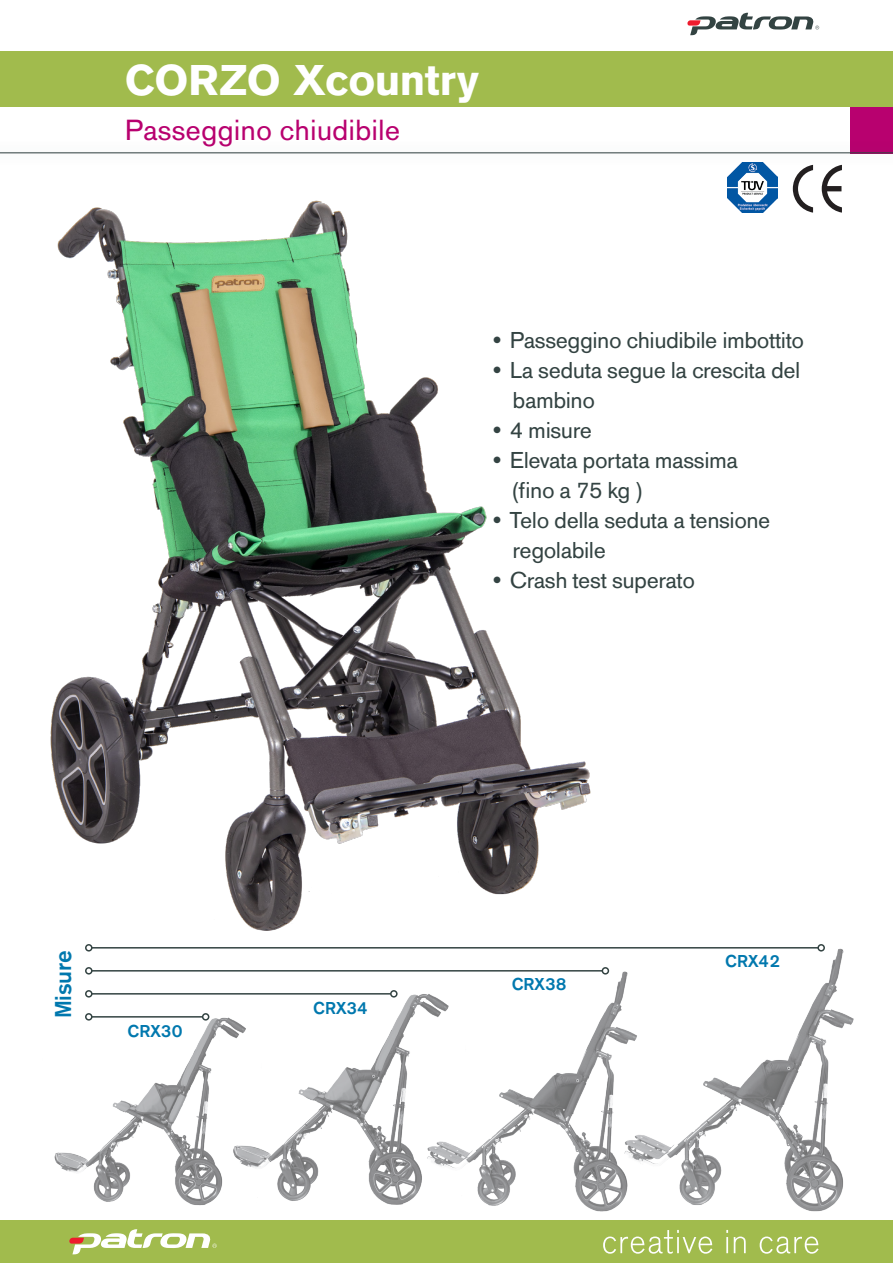
<style>
.page{position:relative;width:893px;height:1263px;background:#fff}
.page>*{position:absolute;margin:0;border:0;box-sizing:border-box;transform-origin:0 0}
.t1{font:700 45px "Accius TOT";color:#fff}
.t2{font:30.45px "Accius TOT";color:#b8016f}
.t3{font:24px/30px "Accius TOT";letter-spacing:-.02em;color:#334342}
.t4{font:500 24px "Accius TOT";color:#0078ae}
.t5{font:500 18px "Accius TOT";color:#0078ae}
</style>
<div class="page">
<img style="left:219px;top:994px;width:194px;height:211px">
<img style="left:608px;top:948px;width:246px;height:264px">
<img style="left:413px;top:970px;width:260px;height:242px">
<img style="left:54px;top:1016px;width:210px;height:190px">
<div style="left:850px;top:106px;width:43px;height:47px;background:#b8016f"></div>
<div style="left:0;top:51px;width:893px;height:55px;background:#a1bb4d"></div>
<hr style="left:92px;top:1016px;width:111px;height:1px;background:#334342">
<div style="left:85px;top:1013px;width:8px;height:7px;border:2px solid #334342;border-radius:50%"></div>
<div style="left:202px;top:1013px;width:7px;height:7px;border:2px solid #334342;border-radius:50%"></div>
<hr style="left:92px;top:970px;width:510px;height:1px;background:#334342">
<div style="left:85px;top:967px;width:8px;height:7px;border:2px solid #334342;border-radius:50%"></div>
<div style="left:602px;top:967px;width:7px;height:7px;border:2px solid #334342;border-radius:50%"></div>
<hr style="left:92px;top:993px;width:299px;height:1px;background:#334342">
<div style="left:85px;top:990px;width:8px;height:7px;border:2px solid #334342;border-radius:50%"></div>
<div style="left:390px;top:990px;width:8px;height:7px;border:2px solid #334342;border-radius:50%"></div>
<hr style="left:92px;top:947px;width:726px;height:1px;background:#334342">
<div style="left:85px;top:944px;width:8px;height:7px;border:2px solid #334342;border-radius:50%"></div>
<div style="left:817px;top:944px;width:8px;height:7px;border:2px solid #334342;border-radius:50%"></div>
<div style="left:0;top:1220px;width:893px;height:43px;background:#a1bb4d"></div>
<svg style="left:69px;top:1229px;width:148px;height:25px"></svg>
<svg style="left:603px;top:1230px;width:109px;height:24px"></svg>
<svg style="left:726px;top:1230px;width:2px;height:23px"></svg>
<svg style="left:734px;top:1236px;width:12px;height:17px"></svg>
<svg style="left:760px;top:1236px;width:59px;height:18px"></svg>
<div style="left:0;top:138px;width:893px;height:29px;background:#fcfcfc"></div>
<hr style="left:0;top:152px;width:893px;height:2px;background:#334342">
<svg style="left:793px;top:165px;width:20px;height:48px"></svg>
<svg style="left:822px;top:165px;width:20px;height:48px"></svg>
<img style="left:727px;top:162px;width:51px;height:51px">
<img style="left:50px;top:200px;width:541px;height:731px">
<svg style="left:687px;top:13px;width:132px;height:22px"></svg>
<p class="t1" style="left:125px;top:55px;width:355px">CORZO Xcountry</p>
<p class="t2" style="left:125px;top:113px;width:277px">Passeggino chiudibile</p>
<p class="t3" style="left:489px;top:325px;width:316px">• Passeggino chiudibile imbottito</p>
<p class="t3" style="left:513px;top:355px;width:289px;text-indent:-24px">• La seduta segue la crescita del bambino</p>
<p class="t3" style="left:489px;top:415px;width:104px">• 4 misure</p>
<p class="t3" style="left:489px;top:445px;width:250px">• Elevata portata massima</p>
<p class="t3" style="left:513px;top:475px;width:131px">(fino a 75 kg )</p>
<p class="t3" style="left:513px;top:505px;width:259px;text-indent:-24px">• Telo della seduta a tensione regolabile</p>
<p class="t3" style="left:489px;top:565px;width:207px">• Crash test superato</p>
<p class="t4" style="left:50px;top:1018px;width:70px;rotate:-90deg">Misure</p>
<p class="t5" style="left:128px;top:1021px;width:56px">CRX30</p>
<p class="t5" style="left:313px;top:997px;width:56px">CRX34</p>
<p class="t5" style="left:512px;top:974px;width:56px">CRX38</p>
<p class="t5" style="left:725px;top:951px;width:56px">CRX42</p>
</div>
